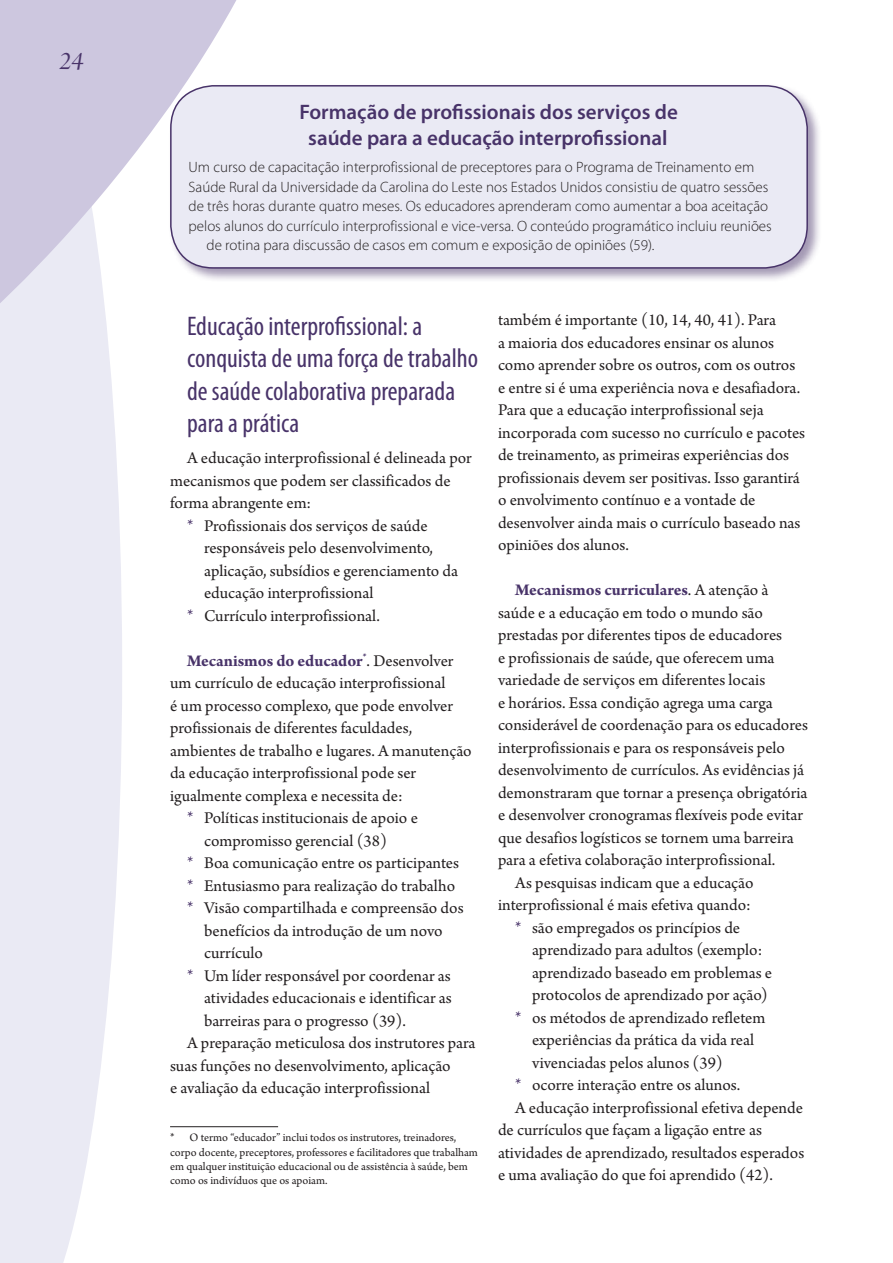
<style>
.page{position:relative;width:893px;height:1263px;background:#fff}
.page>*{position:absolute;margin:0;border:0;box-sizing:border-box;transform-origin:0 0}
.t1{font:condensed 27px/32.4px "Myriad Pro";color:#483369}
.t2{font:27px "Arno Pro Italic Display";color:#483369}
.t3{font:600 21px/25.2px "Myriad Pro";color:#483369;text-align:center}
.t4{font:17.25px/22.5px "Arno Pro";color:#231f20}
.t5{font:700 17.25px "Arno Pro";letter-spacing:-.005em;color:#483369}
.t6{font:300 15px "Myriad Pro";color:#231f20}
.t7{font:12px/14.4px "Arno Pro";color:#231f20}
.s1{color:#483369}
.s2{font-weight:400;color:#231f20}
</style>
<div class="page">
<svg style="left:0;top:500px;width:122px;height:763px;fill:#eaeaf4"></svg>
<svg style="left:0;top:0;width:237px;height:500px"></svg>
<div style="left:168px;top:83px;width:654px;height:200px;background:#483369;opacity:.5"></div>
<div style="left:171px;top:86px;width:636px;height:182px;background:#eaeaf4;border-radius:43px"></div>
<div style="left:170px;top:85px;width:638px;height:184px;border:2px solid #483369;border-radius:43px"></div>
<hr style="left:170px;top:1126px;width:108px;height:1px;background:#231f20">
<h1 class="t2" style="left:59px;top:46px;width:26px">24</h1>
<p class="t3" style="left:299px;top:100px;width:380px">Formação de profissionais dos serviços de saúde para a educação interprofissional</p>
<p class="t6" style="left:189px;top:158px;width:567px">Um curso de capacitação interprofissional de preceptores para o Programa de Treinamento em</p>
<p class="t6" style="left:189px;top:178px;width:581px">Saúde Rural da Universidade da Carolina do Leste nos Estados Unidos consistiu de quatro sessões</p>
<p class="t6" style="left:189px;top:197px;width:581px">de três horas durante quatro meses. Os educadores aprenderam como aumentar a boa aceitação</p>
<p class="t6" style="left:189px;top:217px;width:585px">pelos alunos do currículo interprofissional e vice-versa. O conteúdo programático incluiu reuniões</p>
<p class="t6" style="left:207px;top:236px;width:449px">de rotina para discussão de casos em comum e exposição de opiniões (59).</p>
<h1 class="t1" style="left:187px;top:310px;width:292px">Educação interprofissional: a conquista de uma força de trabalho de saúde colaborativa preparada para a prática</h1>
<p class="t4" style="left:187px;top:448px;width:286px">A educação interprofissional é delineada por</p>
<p class="t4" style="left:170px;top:470px;width:282px">mecanismos que podem ser classificados de</p>
<p class="t4" style="left:170px;top:493px;width:143px">forma abrangente em:</p>
<p class="t4" style="left:187px;top:515px;width:242px"><span class="s1">*</span> Profissionais dos serviços de saúde</p>
<p class="t4" style="left:204px;top:538px;width:231px">responsáveis pelo desenvolvimento,</p>
<p class="t4" style="left:204px;top:560px;width:256px">aplicação, subsídios e gerenciamento da</p>
<p class="t4" style="left:204px;top:583px;width:171px">educação interprofissional</p>
<p class="t4" style="left:187px;top:605px;width:194px"><span class="s1">*</span> Currículo interprofissional.</p>
<p class="t5" style="left:187px;top:651px;width:268px">Mecanismos do educador<sup>*</sup><span class="s2">. Desenvolver</span></p>
<p class="t4" style="left:170px;top:673px;width:277px">um currículo de educação interprofissional</p>
<p class="t4" style="left:170px;top:695px;width:284px">é um processo complexo, que pode envolver</p>
<p class="t4" style="left:170px;top:718px;width:244px">profissionais de diferentes faculdades,</p>
<p class="t4" style="left:170px;top:740px;width:303px">ambientes de trabalho e lugares. A manutenção</p>
<p class="t4" style="left:170px;top:763px;width:248px">da educação interprofissional pode ser</p>
<p class="t4" style="left:170px;top:785px;width:234px">igualmente complexa e necessita de:</p>
<p class="t4" style="left:187px;top:808px;width:232px"><span class="s1">*</span> Políticas institucionais de apoio e</p>
<p class="t4" style="left:204px;top:830px;width:184px">compromisso gerencial (38)</p>
<p class="t4" style="left:187px;top:853px;width:273px"><span class="s1">*</span> Boa comunicação entre os participantes</p>
<p class="t4" style="left:187px;top:875px;width:270px"><span class="s1">*</span> Entusiasmo para realização do trabalho</p>
<p class="t4" style="left:187px;top:898px;width:278px"><span class="s1">*</span> Visão compartilhada e compreensão dos</p>
<p class="t4" style="left:204px;top:920px;width:240px">benefícios da introdução de um novo</p>
<p class="t4" style="left:204px;top:943px;width:60px">currículo</p>
<p class="t4" style="left:187px;top:965px;width:265px"><span class="s1">*</span> Um líder responsável por coordenar as</p>
<p class="t4" style="left:204px;top:988px;width:249px">atividades educacionais e identificar as</p>
<p class="t4" style="left:204px;top:1010px;width:203px">barreiras para o progresso (39).</p>
<p class="t4" style="left:187px;top:1033px;width:290px">A preparação meticulosa dos instrutores para</p>
<p class="t4" style="left:170px;top:1055px;width:282px">suas funções no desenvolvimento, aplicação</p>
<p class="t4" style="left:170px;top:1078px;width:262px">e avaliação da educação interprofissional</p>
<p class="t7" style="left:170px;top:1131px;width:309px">* O termo “educador” inclui todos os instrutores, treinadores, corpo docente, preceptores, professores e facilitadores que trabalham em qualquer instituição educacional ou de assistência à saúde, bem como os indivíduos que os apoiam.</p>
<p class="t4" style="left:498px;top:310px;width:309px">também é importante (10, 14, 40, 41). Para<br>a maioria dos educadores ensinar os alunos como aprender sobre os outros, com os outros e entre si é uma experiência nova e desafiadora.<br>Para que a educação interprofissional seja incorporada com sucesso no currículo e pacotes de treinamento, as primeiras experiências dos profissionais devem ser positivas. Isso garantirá o envolvimento contínuo e a vontade de desenvolver ainda mais o currículo baseado nas opiniões dos alunos.</p>
<p class="t5" style="left:515px;top:580px;width:255px">Mecanismos curriculares<span class="s2">. A atenção à</span></p>
<p class="t4" style="left:498px;top:602px;width:266px">saúde e a educação em todo o mundo são</p>
<p class="t4" style="left:498px;top:625px;width:286px">prestadas por diferentes tipos de educadores</p>
<p class="t4" style="left:498px;top:647px;width:278px">e profissionais de saúde, que oferecem uma</p>
<p class="t4" style="left:498px;top:670px;width:269px">variedade de serviços em diferentes locais</p>
<p class="t4" style="left:498px;top:692px;width:276px">e horários. Essa condição agrega uma carga</p>
<p class="t4" style="left:498px;top:715px;width:311px">considerável de coordenação para os educadores</p>
<p class="t4" style="left:498px;top:737px;width:288px">interprofissionais e para os responsáveis pelo</p>
<p class="t4" style="left:498px;top:760px;width:308px">desenvolvimento de currículos. As evidências já</p>
<p class="t4" style="left:498px;top:782px;width:311px">demonstraram que tornar a presença obrigatória</p>
<p class="t4" style="left:498px;top:805px;width:307px">e desenvolver cronogramas flexíveis pode evitar</p>
<p class="t4" style="left:498px;top:827px;width:297px">que desafios logísticos se tornem uma barreira</p>
<p class="t4" style="left:498px;top:850px;width:279px">para a efetiva colaboração interprofissional.</p>
<p class="t4" style="left:515px;top:872px;width:240px">As pesquisas indicam que a educação</p>
<p class="t4" style="left:498px;top:894px;width:254px">interprofissional é mais efetiva quando:</p>
<p class="t4" style="left:515px;top:917px;width:227px"><span class="s1">*</span> são empregados os princípios de</p>
<p class="t4" style="left:532px;top:939px;width:232px">aprendizado para adultos (exemplo:</p>
<p class="t4" style="left:532px;top:962px;width:242px">aprendizado baseado em problemas e</p>
<p class="t4" style="left:532px;top:984px;width:237px">protocolos de aprendizado por ação)</p>
<p class="t4" style="left:515px;top:1007px;width:252px"><span class="s1">*</span> os métodos de aprendizado refletem</p>
<p class="t4" style="left:532px;top:1029px;width:223px">experiências da prática da vida real</p>
<p class="t4" style="left:532px;top:1052px;width:192px">vivenciadas pelos alunos (39)</p>
<p class="t4" style="left:515px;top:1074px;width:227px"><span class="s1">*</span> ocorre interação entre os alunos.</p>
<p class="t4" style="left:515px;top:1097px;width:290px">A educação interprofissional efetiva depende</p>
<p class="t4" style="left:498px;top:1119px;width:265px">de currículos que façam a ligação entre as</p>
<p class="t4" style="left:498px;top:1142px;width:308px">atividades de aprendizado, resultados esperados</p>
<p class="t4" style="left:498px;top:1164px;width:277px">e uma avaliação do que foi aprendido (42).</p>
</div>
